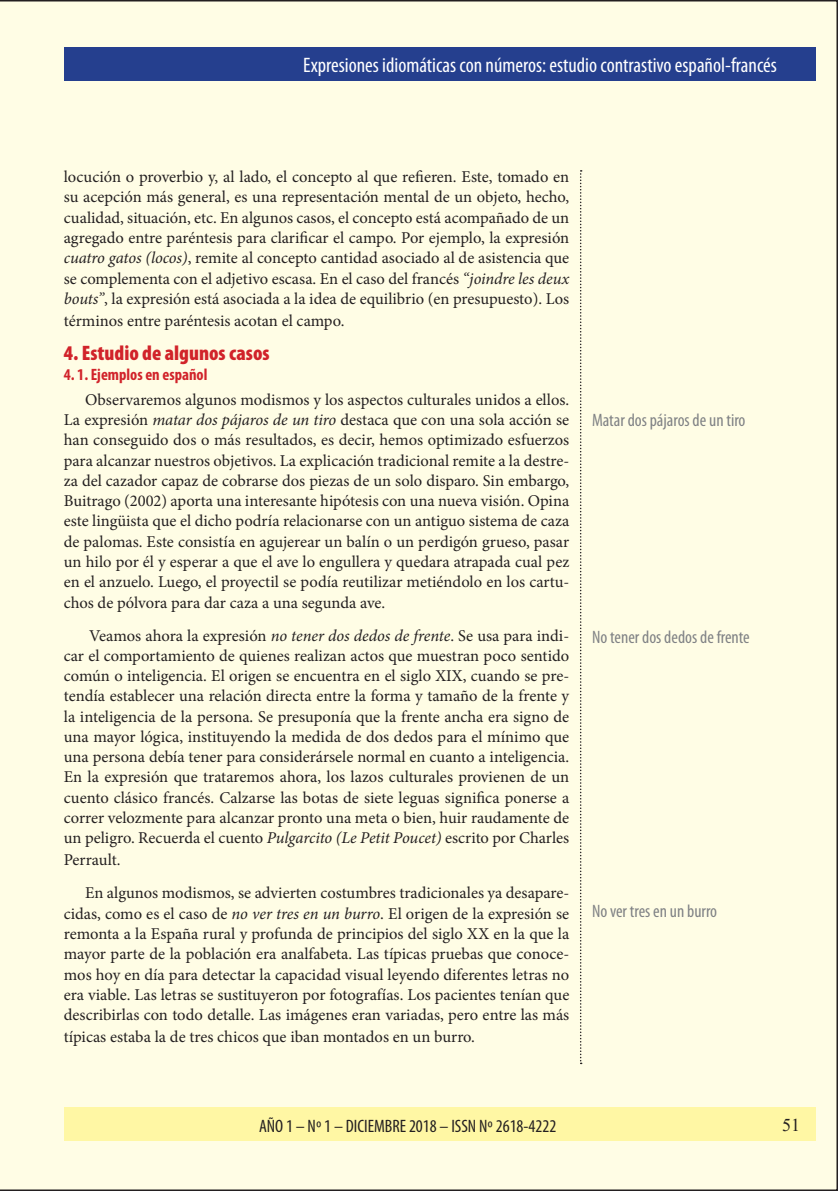
<style>
.page{position:relative;width:838px;height:1191px;background:#fffde5}
.page>*{position:absolute;margin:0;border:0;box-sizing:border-box;transform-origin:0 0}
.t1{font:condensed 21px "Myriad Pro";color:#fff}
.Sub1{font:900 condensed 21px "Myriad Pro";color:#d1232a}
.t2{font:condensed 18px "Myriad Pro";color:#808285}
.t3{font:condensed 18px "Myriad Pro";color:#231f20}
.t4{font:18px "Times New Roman";color:#231f20}
.t5{font:16.5px/20.2px "Minion Pro";color:#231f20;text-align:justify}
.Sub2{font:700 condensed 16.5px "Myriad Pro";color:#d1232a}
.s1{font-style:italic}
</style>
<div class="page">
<div style="left:64px;top:47px;width:751px;height:34px;background:#253f8e"></div>
<div style="left:64px;top:1107px;width:751px;height:34px;background:#fff7a4"></div>
<svg style="left:580px;top:170px;width:1px;height:894px"></svg>
<p class="t1" style="left:303px;top:52px;width:475px">Expresiones idiomáticas con números: estudio contrastivo español-francés</p>
<p class="t5" style="left:64px;top:167px;width:507px">locución o proverbio y, al lado, el concepto al que refieren. Este, tomado en su acepción más general, es una representación mental de un objeto, hecho, cualidad, situación, etc. En algunos casos, el concepto está acompañado de un agregado entre paréntesis para clarificar el campo. Por ejemplo, la expresión <span class="s1">cuatro gatos (locos)</span>, remite al concepto cantidad asociado al de asistencia que se complementa con el adjetivo escasa. En el caso del francés <span class="s1">“joindre les deux bouts”</span>, la expresión está asociada a la idea de equilibrio (en presupuesto). Los</p>
<p class="t5" style="left:64px;top:310px;width:282px">términos entre paréntesis acotan el campo.</p>
<p class="Sub1" style="left:64px;top:339px;width:207px">4. Estudio de algunos casos</p>
<p class="Sub2" style="left:64px;top:364px;width:145px">4. 1. Ejemplos en español</p>
<p class="t5" style="left:64px;top:389px;width:507px;text-indent:21px">Observaremos algunos modismos y los aspectos culturales unidos a ellos.<br>La expresión <span class="s1">matar dos pájaros de un tiro</span> destaca que con una sola acción se han conseguido dos o más resultados, es decir, hemos optimizado esfuerzos para alcanzar nuestros objetivos. La explicación tradicional remite a la destre&shy;za del cazador capaz de cobrarse dos piezas de un solo disparo. Sin embargo, Buitrago (2002) aporta una interesante hipótesis con una nueva visión. Opina este lingüista que el dicho podría relacionarse con un antiguo sistema de caza de palomas. Este consistía en agujerear un balín o un perdigón grueso, pasar un hilo por él y esperar a que el ave lo engullera y quedara atrapada cual pez en el anzuelo. Luego, el proyectil se podía reutilizar metiéndolo en los cartu&shy;chos de pólvora para dar caza a una segunda ave.</p>
<p class="t5" style="left:64px;top:625px;width:507px;text-indent:25px">Veamos ahora la expresión <span class="s1">no tener dos dedos de frente</span>. Se usa para indi&shy;car el comportamiento de quienes realizan actos que muestran poco sentido común o inteligencia. El origen se encuentra en el siglo XIX, cuando se pre&shy;tendía establecer una relación directa entre la forma y tamaño de la frente y la inteligencia de la persona. Se presuponía que la frente ancha era signo de una mayor lógica, instituyendo la medida de dos dedos para el mínimo que una persona debía tener para considerársele normal en cuanto a inteligencia.<br>En la expresión que trataremos ahora, los lazos culturales provienen de un cuento clásico francés. Calzarse las botas de siete leguas significa ponerse a correr velozmente para alcanzar pronto una meta o bien, huir raudamente de un peligro. Recuerda el cuento <span class="s1">Pulgarcito (Le Petit Poucet)</span> escrito por Charles</p>
<p class="t5" style="left:64px;top:850px;width:58px">Perrault.</p>
<p class="t5" style="left:64px;top:883px;width:507px;text-indent:21px">En algunos modismos, se advierten costumbres tradicionales ya desapare&shy;cidas, como es el caso de <span class="s1">no ver tres en un burro</span>. El origen de la expresión se remonta a la España rural y profunda de principios del siglo XX en la que la mayor parte de la población era analfabeta. Las típicas pruebas que conoce&shy;mos hoy en día para detectar la capacidad visual leyendo diferentes letras no era viable. Las letras se sustituyeron por fotografías. Los pacientes tenían que describirlas con todo detalle. Las imágenes eran variadas, pero entre las más</p>
<p class="t5" style="left:64px;top:1026px;width:412px">típicas estaba la de tres chicos que iban montados en un burro.</p>
<p class="t2" style="left:592px;top:409px;width:155px">Matar dos pájaros de un tiro</p>
<p class="t2" style="left:592px;top:626px;width:159px">No tener dos dedos de frente</p>
<p class="t2" style="left:592px;top:900px;width:127px">No ver tres en un burro</p>
<p class="t3" style="left:259px;top:1115px;width:299px">AÑO 1 – Nº 1 – DICIEMBRE 2018 – ISSN Nº 2618-4222</p>
<p class="t4" style="left:782px;top:1112px;width:19px">51</p>
</div>
